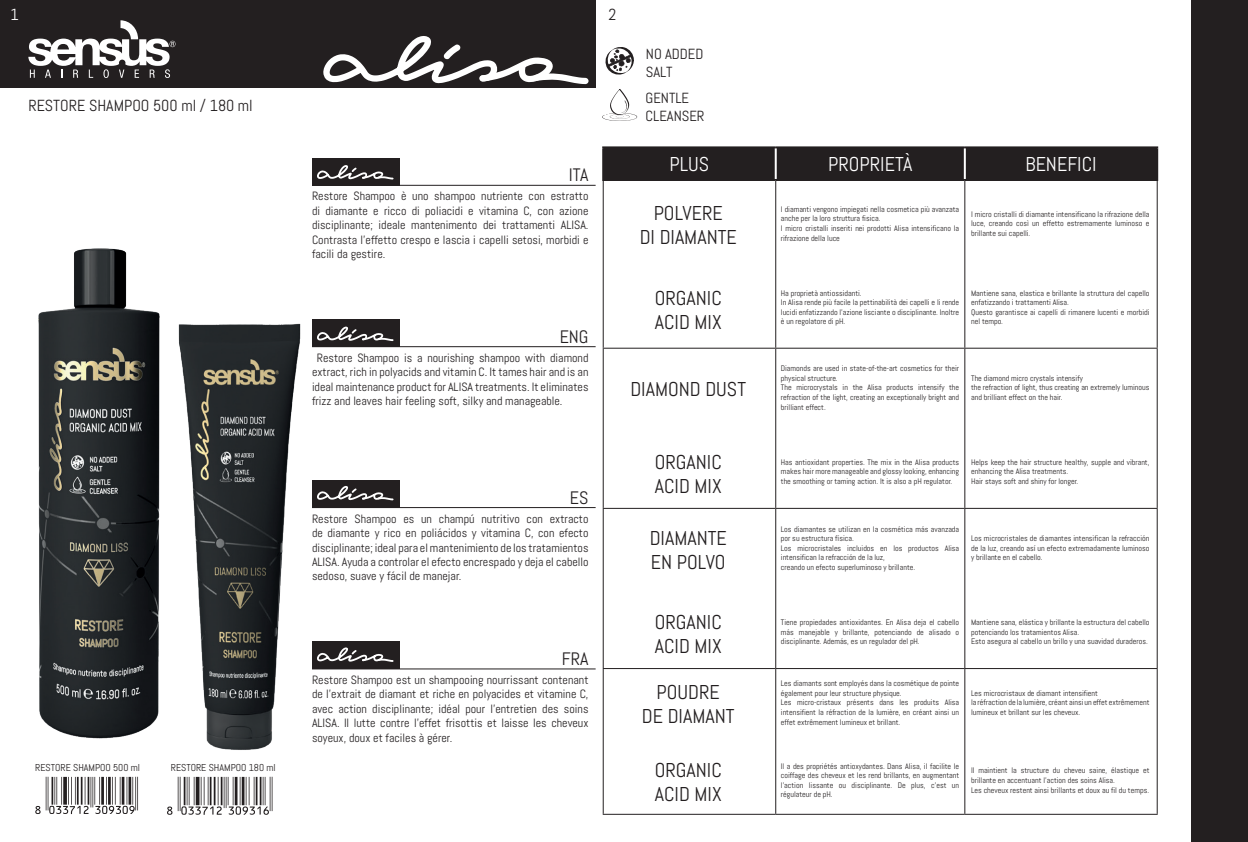
<style>
.page{position:relative;width:1248px;height:842px;background:#fff}
.page>*{position:absolute;margin:0;border:0;box-sizing:border-box;transform-origin:0 0}
.t1{font:20px/24px "Abel";color:#231f20}
.t2{font:20px "Abel";color:#fff}
.t3{font:18px "Abel";color:#231f20}
.t4{font:16px "Abel";color:#231f20}
.t5{font:16px "Abel";color:#fff}
.t6{font:14.6px/17.6px "Abel";color:#231f20}
.t7{font:12px/14.4px "Abel";color:#231f20;text-align:justify}
.t8{font:10px "Abel";color:#231f20}
.t9{font:8px/9.6px "Abel";color:#231f20}
</style>
<div class="page">
<div style="left:604px;top:148px;width:552px;height:31px;background:#231f20"></div>
<hr style="left:602px;top:181px;width:1px;height:167px;background:#231f20">
<hr style="left:775px;top:181px;width:1px;height:167px;background:#231f20">
<hr style="left:964px;top:181px;width:1px;height:167px;background:#231f20">
<hr style="left:1156px;top:181px;width:1px;height:167px;background:#231f20">
<hr style="left:602px;top:348px;width:173px;height:1px;background:#231f20">
<hr style="left:602px;top:349px;width:1px;height:159px;background:#231f20">
<hr style="left:775px;top:348px;width:189px;height:1px;background:#231f20">
<hr style="left:775px;top:349px;width:1px;height:159px;background:#231f20">
<hr style="left:964px;top:348px;width:193px;height:1px;background:#231f20">
<hr style="left:964px;top:349px;width:1px;height:159px;background:#231f20">
<hr style="left:1156px;top:349px;width:1px;height:159px;background:#231f20">
<hr style="left:602px;top:508px;width:173px;height:1px;background:#231f20">
<hr style="left:602px;top:509px;width:1px;height:159px;background:#231f20">
<hr style="left:775px;top:508px;width:189px;height:1px;background:#231f20">
<hr style="left:775px;top:509px;width:1px;height:159px;background:#231f20">
<hr style="left:964px;top:508px;width:193px;height:1px;background:#231f20">
<hr style="left:964px;top:509px;width:1px;height:159px;background:#231f20">
<hr style="left:1156px;top:509px;width:1px;height:159px;background:#231f20">
<hr style="left:602px;top:668px;width:173px;height:1px;background:#231f20">
<hr style="left:602px;top:669px;width:1px;height:145px;background:#231f20">
<hr style="left:775px;top:668px;width:189px;height:1px;background:#231f20">
<hr style="left:775px;top:669px;width:1px;height:145px;background:#231f20">
<hr style="left:964px;top:668px;width:193px;height:1px;background:#231f20">
<hr style="left:964px;top:669px;width:1px;height:145px;background:#231f20">
<hr style="left:1156px;top:669px;width:1px;height:145px;background:#231f20">
<hr style="left:602px;top:814px;width:173px;height:1px;background:#231f20">
<hr style="left:775px;top:814px;width:189px;height:1px;background:#231f20">
<hr style="left:964px;top:814px;width:193px;height:1px;background:#231f20">
<hr style="left:602px;top:146px;width:173px;height:2px;background:#231f20">
<hr style="left:775px;top:146px;width:189px;height:2px;background:#231f20">
<hr style="left:964px;top:146px;width:194px;height:2px;background:#231f20">
<hr style="left:774px;top:148px;width:2px;height:31px;background:#fff">
<hr style="left:963px;top:148px;width:2px;height:31px;background:#fff">
<hr style="left:602px;top:179px;width:173px;height:2px;background:#231f20">
<hr style="left:775px;top:179px;width:189px;height:2px;background:#231f20">
<hr style="left:964px;top:179px;width:194px;height:2px;background:#231f20">
<hr style="left:602px;top:148px;width:2px;height:31px;background:#231f20">
<hr style="left:1156px;top:148px;width:2px;height:31px;background:#231f20">
<div style="left:0;top:0;width:595px;height:88px;background:#231f20"></div>
<div style="left:312px;top:158px;width:88px;height:27px;background:#231f20"></div>
<svg style="left:28px;top:20px;width:147px;height:58px"></svg>
<hr style="left:312px;top:185px;width:283px;height:1px;background:#231f20">
<div style="left:1191px;top:0;width:56px;height:842px;background:#231f20"></div>
<div style="left:312px;top:320px;width:88px;height:27px;background:#231f20"></div>
<hr style="left:312px;top:346px;width:283px;height:1px;background:#231f20">
<div style="left:312px;top:480px;width:88px;height:28px;background:#231f20"></div>
<hr style="left:312px;top:507px;width:283px;height:1px;background:#231f20">
<div style="left:312px;top:642px;width:88px;height:27px;background:#231f20"></div>
<hr style="left:312px;top:668px;width:283px;height:1px;background:#231f20">
<svg style="left:323px;top:36px;width:265px;height:48px"></svg>
<svg style="left:317px;top:165px;width:76px;height:15px"></svg>
<svg style="left:378px;top:333px;width:15px;height:8px"></svg>
<svg style="left:378px;top:492px;width:15px;height:8px"></svg>
<svg style="left:378px;top:654px;width:15px;height:8px"></svg>
<svg style="left:602px;top:89px;width:35px;height:32px"></svg>
<svg style="left:605px;top:47px;width:29px;height:28px"></svg>
<svg style="left:35px;top:777px;width:103px;height:37px"></svg>
<img style="left:38px;top:248px;width:92px;height:491px">
<svg style="left:167px;top:777px;width:105px;height:38px"></svg>
<img style="left:130px;top:309px;width:248px;height:441px">
<h3 class="t5" style="left:10px;top:5px;width:10px">1</h3>
<h3 class="t4" style="left:608px;top:5px;width:9px">2</h3>
<h3 class="t4" style="left:28px;top:95px;width:226px">RESTORE SHAMPOO 500 ml / 180 ml</h3>
<h2 class="t3" style="left:568px;top:164px;width:21px">ITA</h2>
<p class="t7" style="left:312px;top:189px;width:278px">Restore Shampoo è uno shampoo nutriente con estratto di diamante e ricco di poliacidi e vitamina C, con azione disciplinante; ideale mantenimento dei trattamenti ALISA.<br>Contrasta l'effetto crespo e lascia i capelli setosi, morbidi e facili da gestire.</p>
<h2 class="t3" style="left:559px;top:325px;width:30px">ENG</h2>
<p class="t7" style="left:312px;top:350px;width:278px;text-indent:5px">Restore Shampoo is a nourishing shampoo with diamond extract, rich in polyacids and vitamin C. It tames hair and is an ideal maintenance product for ALISA treatments. It eliminates frizz and leaves hair feeling soft, silky and manageable.</p>
<h3 class="t6" style="left:645px;top:45px;width:59px">NO ADDED<br>SALT</h3>
<h3 class="t6" style="left:645px;top:89px;width:61px">GENTLE<br>CLEANSER</h3>
<h1 class="t2" style="left:669px;top:151px;width:41px">PLUS</h1>
<h1 class="t2" style="left:828px;top:151px;width:86px">PROPRIETÀ</h1>
<h1 class="t2" style="left:1025px;top:151px;width:73px">BENEFICI</h1>
<h1 class="t1" style="left:639px;top:201px;width:99px;text-align:center">POLVERE<br>DI DIAMANTE</h1>
<h1 class="t1" style="left:654px;top:286px;width:69px">ORGANIC<br>ACID MIX</h1>
<h1 class="t1" style="left:630px;top:377px;width:117px">DIAMOND DUST</h1>
<p class="t9" style="left:780px;top:204px;width:180px">I diamanti vengono impiegati nella cosmetica più avanzata anche per la loro struttura fisica.<br>I micro cristalli inseriti nei prodotti Alisa intensificano la rifrazione della luce</p>
<p class="t9" style="left:971px;top:209px;width:180px;text-align:justify">I micro cristalli di diamante intensificano la rifrazione della luce, creando così un effetto estremamente luminoso e brillante sui capelli.</p>
<p class="t9" style="left:780px;top:288px;width:180px">Ha proprietà antiossidanti.<br>In Alisa rende più facile la pettinabilità dei capelli e li rende lucidi enfatizzando l’azione lisciante o disciplinante. Inoltre è un regolatore di pH.</p>
<p class="t9" style="left:971px;top:288px;width:180px">Mantiene sana, elastica e brillante la struttura del capello enfatizzando i trattamenti Alisa.<br>Questo garantisce ai capelli di rimanere lucenti e morbidi nel tempo.</p>
<p class="t9" style="left:780px;top:364px;width:180px">Diamonds are used in state-of-the-art cosmetics for their physical structure.<br>The microcrystals in the Alisa products intensify the refraction of the light, creating an exceptionally bright and brilliant effect.</p>
<p class="t9" style="left:971px;top:373px;width:180px">The diamond micro crystals intensify<br>the refraction of light, thus creating an extremely luminous and brilliant effect on the hair.</p>
<p class="t8" style="left:35px;top:761px;width:106px">RESTORE SHAMPOO 500 ml</p>
<p class="t8" style="left:171px;top:761px;width:106px">RESTORE SHAMPOO 180 ml</p>
<h2 class="t3" style="left:570px;top:486px;width:20px">ES</h2>
<p class="t7" style="left:312px;top:511px;width:278px">Restore Shampoo es un champú nutritivo con extracto de diamante y rico en poliácidos y vitamina C, con efecto disciplinante; ideal para el mantenimiento de los tratamientos ALISA. Ayuda a controlar el efecto encrespado y deja el cabello sedoso, suave y fácil de manejar.</p>
<h2 class="t3" style="left:562px;top:647px;width:28px">FRA</h2>
<p class="t7" style="left:312px;top:673px;width:278px">Restore Shampoo est un shampooing nourrissant contenant de l’extrait de diamant et riche en polyacides et vitamine C, avec action disciplinante; idéal pour l’entretien des soins ALISA. Il lutte contre l’effet frisottis et laisse les cheveux soyeux, doux et faciles à gérer.</p>
<h1 class="t1" style="left:654px;top:450px;width:69px">ORGANIC<br>ACID MIX</h1>
<p class="t9" style="left:780px;top:457px;width:180px;text-align:justify">Has antioxidant properties. The mix in the Alisa products makes hair more manageable and glossy looking, enhancing the smoothing or taming action. It is also a pH regulator.</p>
<p class="t9" style="left:971px;top:457px;width:180px">Helps keep the hair structure healthy, supple and vibrant, enhancing the Alisa treatments.<br>Hair stays soft and shiny for longer.</p>
<h1 class="t1" style="left:649px;top:526px;width:79px">DIAMANTE<br>EN POLVO</h1>
<p class="t9" style="left:780px;top:524px;width:180px">Los diamantes se utilizan en la cosmética más avanzada por su estructura física.<br>Los microcristales incluidos en los productos Alisa intensifican la refracción de la luz,<br>creando un efecto superluminoso y brillante.</p>
<p class="t9" style="left:971px;top:534px;width:180px;text-align:justify">Los microcristales de diamantes intensifican la refracción de la luz, creando así un efecto extremadamente luminoso y brillante en el cabello.</p>
<h1 class="t1" style="left:654px;top:610px;width:69px">ORGANIC<br>ACID MIX</h1>
<p class="t9" style="left:780px;top:617px;width:180px;text-align:justify">Tiene propiedades antioxidantes. En Alisa deja el cabello más manejable y brillante, potenciando de alisado o disciplinante. Además, es un regulador del pH.</p>
<p class="t9" style="left:971px;top:617px;width:180px">Mantiene sana, elástica y brillante la estructura del cabello potenciando los tratamientos Alisa.<br>Esto asegura al cabello un brillo y una suavidad duraderos.</p>
<h1 class="t1" style="left:642px;top:680px;width:94px;text-align:center">POUDRE<br>DE DIAMANT</h1>
<p class="t9" style="left:780px;top:678px;width:180px">Les diamants sont employés dans la cosmétique de pointe également pour leur structure physique.<br>Les micro-cristaux présents dans les produits Alisa intensifient la réfraction de la lumière, en créant ainsi un effet extrêmement lumineux et brillant.</p>
<p class="t9" style="left:971px;top:688px;width:180px">Les microcristaux de diamant intensifient<br>la réfraction de la lumière, créant ainsi un effet extrêmement lumineux et brillant sur les cheveux.</p>
<h1 class="t1" style="left:654px;top:758px;width:69px">ORGANIC<br>ACID MIX</h1>
<p class="t9" style="left:780px;top:761px;width:180px;text-align:justify">Il a des propriétés antioxydantes. Dans Alisa, il facilite le coiffage des cheveux et les rend brillants, en augmentant l’action lissante ou disciplinante. De plus, c’est un régulateur de pH.</p>
<p class="t9" style="left:971px;top:766px;width:180px">Il maintient la structure du cheveu saine, élastique et brillante en accentuant l’action des soins Alisa.<br>Les cheveux restent ainsi brillants et doux au fil du temps.</p>
</div>
